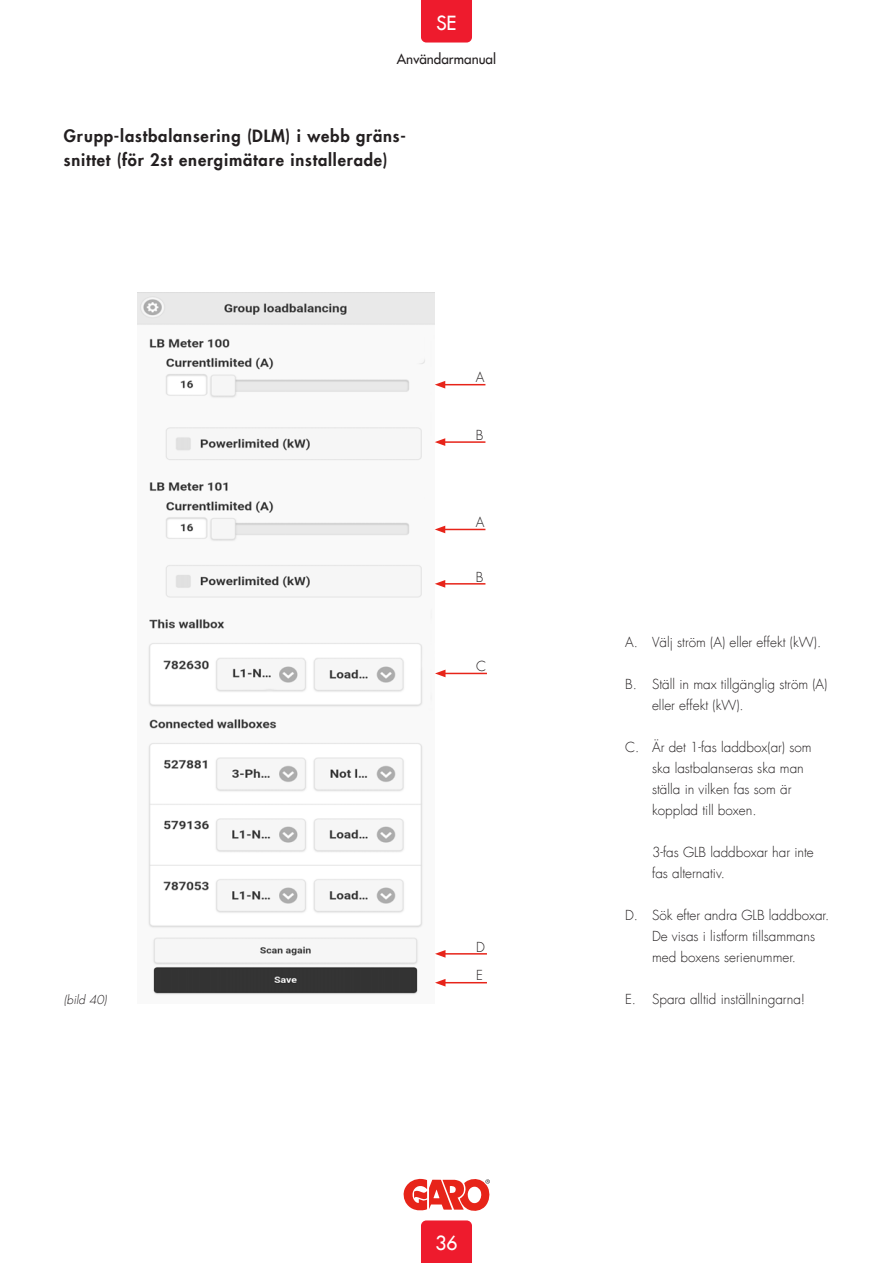
<style>
.page{position:relative;width:893px;height:1263px;background:#fff}
.page>*{position:absolute;margin:0;border:0;box-sizing:border-box;transform-origin:0 0}
.t1{font:19.05px "Futura LT";color:#fff}
.t2{font:800 16.5px/24px "Futura LT";letter-spacing:.05em;color:#231f20}
.t3{font:300 13.5px/21px "Futura LT";color:#231f20}
.t4{font:13.5px "Futura LT";color:#231f20}
.t5{font:italic 300 12px "Futura LT";color:#231f20}
</style>
<div class="page">
<img style="left:137px;top:292px;width:297px;height:703px">
<hr style="left:443px;top:384px;width:42px;height:1px;background:#e72419">
<svg style="left:435px;top:381px;width:10px;height:7px"></svg>
<hr style="left:443px;top:441px;width:42px;height:2px;background:#e72419">
<svg style="left:435px;top:438px;width:10px;height:8px"></svg>
<hr style="left:443px;top:673px;width:44px;height:1px;background:#e72419">
<svg style="left:435px;top:670px;width:10px;height:7px"></svg>
<hr style="left:443px;top:953px;width:44px;height:1px;background:#e72419">
<svg style="left:435px;top:950px;width:10px;height:8px"></svg>
<hr style="left:443px;top:982px;width:44px;height:1px;background:#e72419">
<svg style="left:435px;top:979px;width:10px;height:7px"></svg>
<hr style="left:443px;top:529px;width:42px;height:1px;background:#e72419">
<svg style="left:435px;top:526px;width:10px;height:7px"></svg>
<hr style="left:443px;top:583px;width:42px;height:2px;background:#e72419">
<svg style="left:435px;top:580px;width:10px;height:8px"></svg>
<div style="left:421px;top:1220px;width:51px;height:43px;background:#ee1b2d"></div>
<div style="left:421px;top:0;width:51px;height:43px;background:#ee1b2d"></div>
<svg style="left:403px;top:1178px;width:87px;height:33px"></svg>
<h1 class="t1" style="left:436px;top:10px;width:22px">SE</h1>
<p class="t4" style="left:397px;top:50px;width:101px">Användarmanual</p>
<p class="t2" style="left:64px;top:123px;width:344px">Grupp-lastbalansering (DLM) i webb gräns&shy;snittet (för 2st energimätare installerade)</p>
<p class="t3" style="left:476px;top:367px;width:10px">A</p>
<p class="t3" style="left:476px;top:425px;width:9px">B</p>
<p class="t3" style="left:476px;top:512px;width:10px">A</p>
<p class="t3" style="left:476px;top:567px;width:9px">B</p>
<p class="t3" style="left:476px;top:656px;width:11px">C</p>
<p class="t5" style="left:64px;top:992px;width:44px">(bild 40)</p>
<p class="t3" style="left:476px;top:937px;width:10px">D</p>
<p class="t3" style="left:476px;top:965px;width:8px">E</p>
<h1 class="t1" style="left:435px;top:1230px;width:24px">36</h1>
<p class="t3" style="left:625px;top:631px;width:198px">A. Välj ström (A) eller effekt (kW).</p>
<p class="t3" style="left:652px;top:673px;width:177px;text-indent:-27px">B. Ställ in max tillgänglig ström (A) eller effekt (kW).</p>
<p class="t3" style="left:652px;top:736px;width:161px;text-indent:-27px">C. Är det 1-fas laddbox(ar) som ska lastbalanseras ska man ställa in vilken fas som är kopplad till boxen.</p>
<p class="t3" style="left:652px;top:841px;width:163px">3-fas GLB laddboxar har inte fas alternativ.</p>
<p class="t3" style="left:652px;top:904px;width:179px;text-indent:-27px">D. Sök efter andra GLB laddboxar.<br>De visas i listform tillsammans med boxens serienummer.</p>
<p class="t3" style="left:625px;top:988px;width:182px">E. Spara alltid inställningarna!</p>
</div>
